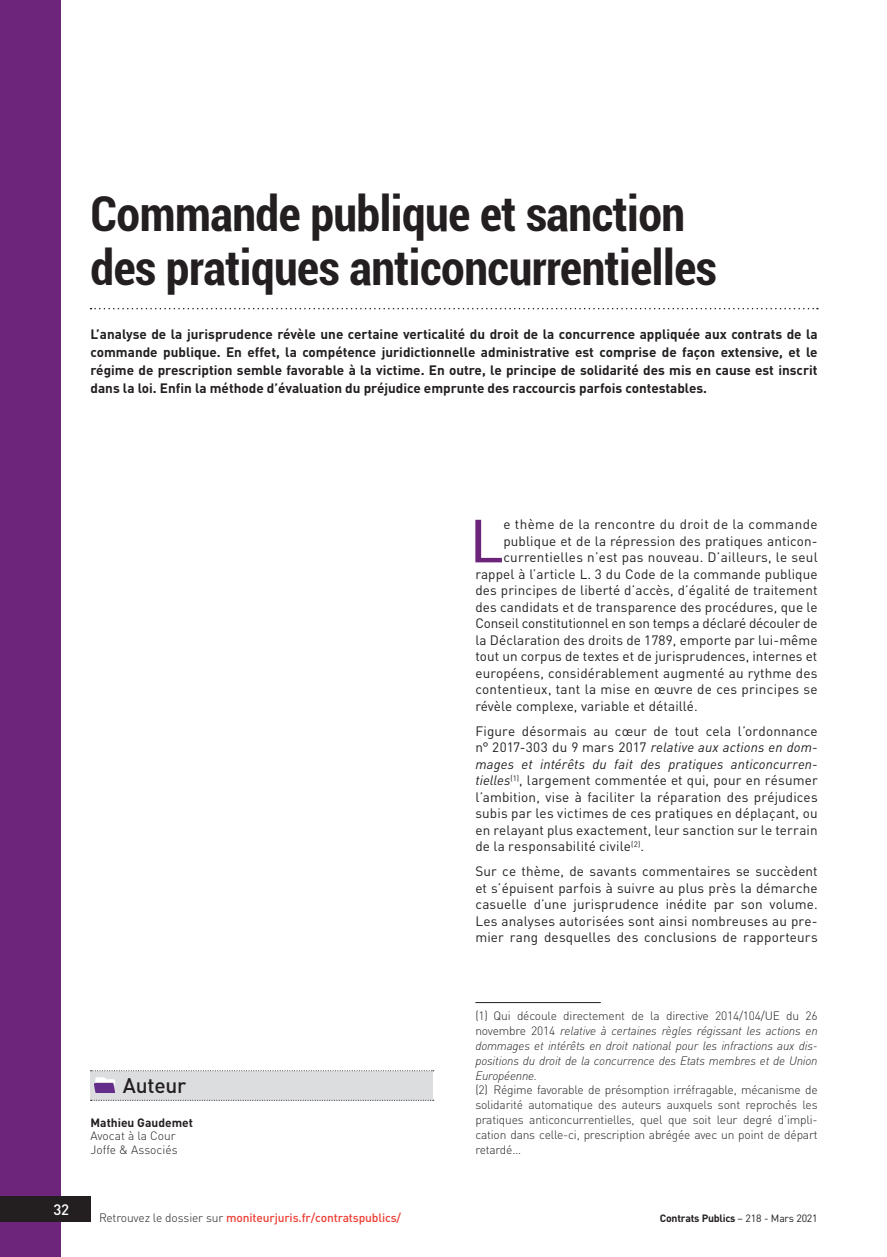
<style>
.page{position:relative;width:887px;height:1257px;background:#fff}
.page>*{position:absolute;margin:0;border:0;box-sizing:border-box;transform-origin:0 0}
.t1{font:59.85px "Roboto";color:#6d257b}
.t2{font:700 condensed 48px/54px "Roboto";letter-spacing:-.01em;color:#231f20}
.t3{font:500 21px "DINOT";letter-spacing:-.01em;color:#231f20}
.t4{font:500 15px "DINOT";color:#fff}
.t5{font:13.5px/16.5px "DINOT";letter-spacing:.01em;color:#231f20;text-align:justify}
.t6{font:700 13.5px/18px "DINOT";color:#231f20;text-align:justify}
.t7{font:13.5px "DINOT";letter-spacing:-.01em;color:#231f20}
.t8{font:300 12px/15px "DINOT";letter-spacing:-.015em;color:#231f20}
.t9{font:italic 300 12px/15px "DINOT";letter-spacing:-.015em;color:#231f20;text-align:justify}
.t10{font:500 12px "DINOT";letter-spacing:-.01em;color:#ee3e34}
.t11{font:700 12px "DINOT";color:#231f20}
.t12{font:700 10.5px "DINOT";letter-spacing:-.02em;color:#231f20}
.s1{font-weight:300;color:#231f20}
.s2{font-style:italic}
.s3{font-style:normal}
.s4{font-weight:400}
</style>
<div class="page">
<div style="left:0;top:0;width:61px;height:1257px;background:#6d257b"></div>
<svg style="left:91px;top:308px;width:727px;height:1px"></svg>
<div style="left:91px;top:1071px;width:342px;height:29px;background:#dcdddf"></div>
<svg style="left:91px;top:1100px;width:343px;height:1px"></svg>
<svg style="left:91px;top:1070px;width:343px;height:1px"></svg>
<svg style="left:94px;top:1077px;width:21px;height:16px"></svg>
<hr style="left:475px;top:1002px;width:126px;height:1px;background:#231f20">
<div style="left:0;top:1196px;width:91px;height:26px;background:#231f20"></div>
<h2 class="t2" style="left:91px;top:185px;width:628px">Commande publique et sanction des pratiques anticoncurrentielles</h2>
<p class="t6" style="left:91px;top:325px;width:729px">L’analyse de la jurisprudence révèle une certaine verticalité du droit de la concurrence appliquée aux contrats de la commande publique. En effet, la compétence juridictionnelle administrative est comprise de façon extensive, et le régime de prescription semble favorable à la victime. En outre, le principe de solidarité des mis en cause est inscrit dans la loi. Enfin la méthode d’évaluation du préjudice emprunte des raccourcis parfois contestables.</p>
<p class="t4" style="left:53px;top:1200px;width:17px">32</p>
<h3 class="t3" style="left:123px;top:1071px;width:65px">Auteur</h3>
<p class="t11" style="left:91px;top:1114px;width:104px">Mathieu Gaudemet</p>
<p class="t8" style="left:91px;top:1129px;width:89px;line-height:13.5px">Avocat à la Cour<br>Joffe &amp; Associés</p>
<p class="t10" style="left:99px;top:1210px;width:304px"><span class="s1">Retrouvez le dossier sur</span> moniteurjuris.fr/contratspublics/</p>
<h1 class="t1" style="left:470px;top:499px;width:34px">L</h1>
<p class="t5" style="left:503px;top:516px;width:316px">e thème de la rencontre du droit de la commande</p>
<p class="t5" style="left:503px;top:532px;width:316px">publique et de la répression des pratiques anticon-</p>
<p class="t5" style="left:503px;top:549px;width:316px">currentielles n’est pas nouveau. D’ailleurs, le seul</p>
<p class="t5" style="left:475px;top:565px;width:344px">rappel à l’article L. 3 du Code de la commande publique</p>
<p class="t5" style="left:475px;top:582px;width:344px">des principes de liberté d’accès, d’égalité de traitement</p>
<p class="t5" style="left:475px;top:598px;width:344px">des candidats et de transparence des procédures, que le</p>
<p class="t7" style="left:475px;top:615px;width:344px">Conseil constitutionnel en son temps a déclaré découler de</p>
<p class="t5" style="left:475px;top:631px;width:344px">la Déclaration des droits de 1789, emporte par lui-même</p>
<p class="t5" style="left:475px;top:648px;width:344px">tout un corpus de textes et de jurisprudences, internes et</p>
<p class="t5" style="left:475px;top:664px;width:344px">européens, considérablement augmenté au rythme des</p>
<p class="t5" style="left:475px;top:681px;width:344px">contentieux, tant la mise en œuvre de ces principes se</p>
<p class="t5" style="left:475px;top:697px;width:224px">révèle complexe, variable et détaillé.</p>
<p class="t5" style="left:475px;top:722px;width:344px">Figure désormais au cœur de tout cela l’ordonnance n° 2017‑303 du 9 mars 2017 <span class="s2">relative aux actions en dom&shy;mages et intérêts du fait des pratiques anticoncurren&shy;tielles</span><sup>(1)</sup>, largement commentée et qui, pour en résumer l’ambition, vise à faciliter la réparation des préjudices subis par les victimes de ces pratiques en déplaçant, ou en relayant plus exactement, leur sanction sur le terrain de la responsabilité civile<sup>(2)</sup>.</p>
<p class="t5" style="left:475px;top:863px;width:344px">Sur ce thème, de savants commentaires se succèdent et s’épuisent parfois à suivre au plus près la démarche casuelle d’une jurisprudence inédite par son volume.<br>Les analyses autorisées sont ainsi nombreuses au pre&shy;mier rang desquelles des conclusions de rapporteurs</p>
<p class="t9" style="left:475px;top:1008px;width:344px"><span class="s3">(1) Qui découle directement de la directive 2014/104/UE du 26 novembre 2014</span> relative à certaines règles régissant les actions en dommages et intérêts en droit national pour les infractions aux dis&shy;positions du droit de la concurrence des Etats membres et de Union Européenne.</p>
<p class="t8" style="left:475px;top:1082px;width:344px;text-align:justify">(2) Régime favorable de présomption irréfragable, mécanisme de solidarité automatique des auteurs auxquels sont reprochés les pratiques anticoncurrentielles, quel que soit leur degré d’impli&shy;cation dans celle-ci, prescription abrégée avec un point de départ retardé…</p>
<p class="t12" style="left:660px;top:1211px;width:159px">Contrats Publics <span class="s4">– 218 - Mars 2021</span></p>
</div>
